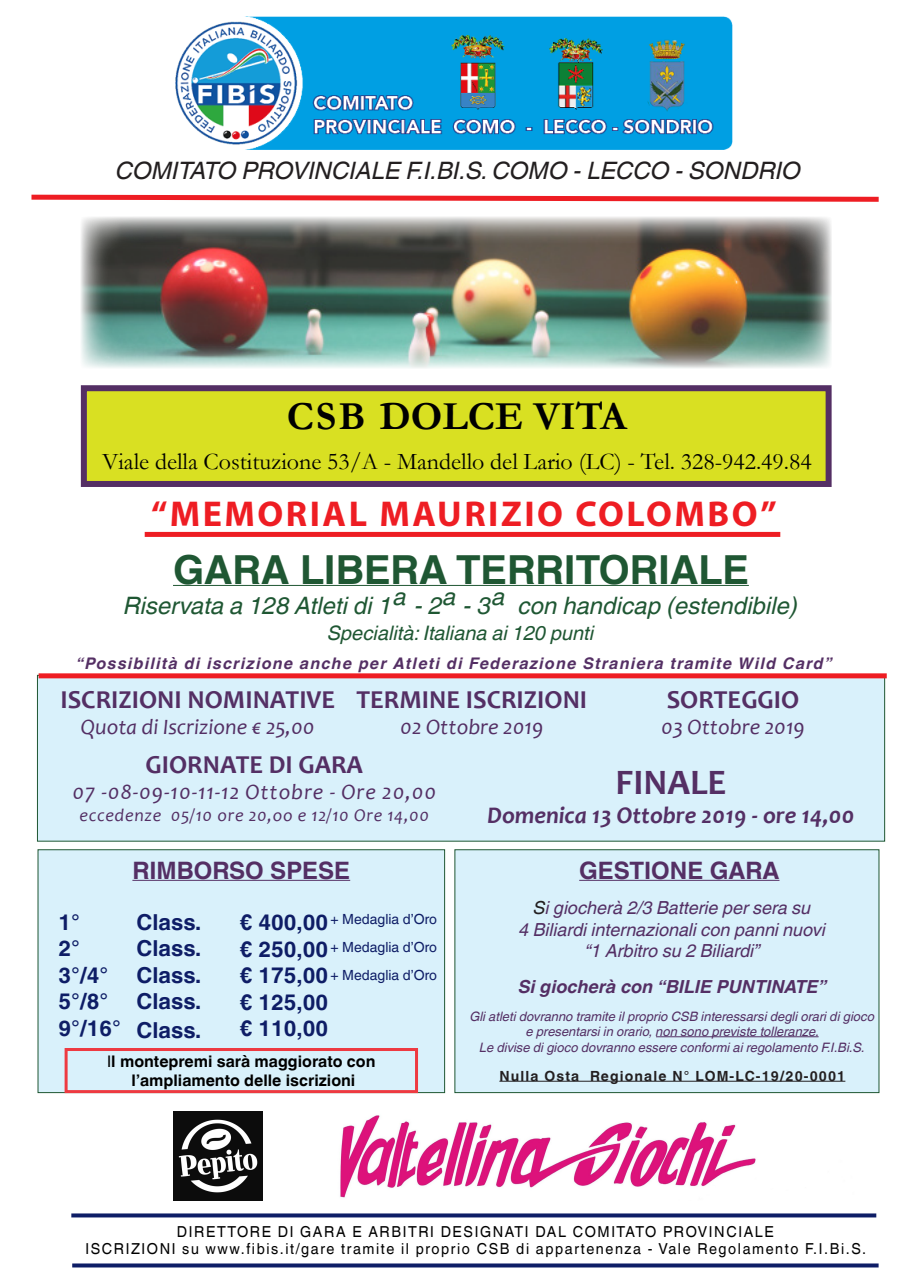
<style>
.page{position:relative;width:908px;height:1276px;background:#fff}
.page>*{position:absolute;margin:0;border:0;box-sizing:border-box;transform-origin:0 0}
.t1{font:700 40px "Helvetica World";color:#1f5733}
.t2{font:700 40px "Garamond";color:#000}
.t3{font:700 36px "Myriad Pro";letter-spacing:.07em;color:#ee1d23}
.t4{font:700 36px "Candara";color:#542f64}
.t5{font:700 26px "Candara";color:#542f64}
.t6{font:24px "Garamond";color:#000}
.t7{font:italic 24px "Helvetica World";color:#1f5733}
.t8{font:italic 24px "Helvetica World";color:#231f20}
.t9{font:italic 700 24px "Candara";color:#542f64}
.t10{font:700 24px "Helvetica World";color:#542f64}
.t11{font:700 22px/26.4px "Helvetica World";color:#0e1d66;text-align:justify}
.t12{font:italic 22px "Candara";color:#542f64}
.t13{font:italic 22px "Candara";letter-spacing:.04em;color:#542f64}
.t14{font:italic 20px "Helvetica World";color:#1f5733}
.t15{font:italic 18px/21.6px "Helvetica World";color:#542f64;text-align:center}
.t16{font:italic 18px "Candara";letter-spacing:.04em;color:#542f64}
.t17{font:italic 700 18px "Helvetica World";color:#542f64}
.t18{font:italic 700 16px "Helvetica World";letter-spacing:.08em;color:#542f64}
.t19{font:700 16px/19.2px "Helvetica World";color:#000;text-align:center}
.t20{font:15.1px/17.3px "Helvetica World";letter-spacing:.11em;color:#000;text-align:center;scale:.95 1}
.t21{font:14px/28px "Helvetica World";color:#0e1d66;text-align:justify}
.t22{font:700 14px "Helvetica World";letter-spacing:.08em;color:#231f20}
.t23{font:italic 13px/15.6px "Helvetica World";color:#542f64;text-align:center}
.s1{font-weight:400}
.s2{color:#231f20}
</style>
<div class="page">
<div style="left:454px;top:849px;width:425px;height:244px;background:#d9f1fb;border:1px solid #1f5733"></div>
<div style="left:37px;top:849px;width:408px;height:244px;background:#d9f1fb;border:1px solid #1f5733"></div>
<div style="left:37px;top:675px;width:847px;height:166px;background:#d9f1fb"></div>
<div style="left:39px;top:673px;width:847px;height:5px;background:#ee1d23"></div>
<hr style="left:173px;top:585px;width:575px;height:1px;background:#1f5733">
<div style="left:81px;top:385px;width:750px;height:102px;background:#d9e022;border:6px solid #542f64"></div>
<svg style="left:71px;top:1213px;width:804px;height:4px;fill:#0e1d66"></svg>
<svg style="left:72px;top:1263px;width:806px;height:4px;fill:#0e1d66"></svg>
<hr style="left:132px;top:880px;width:218px;height:1px;background:#542f64">
<hr style="left:655px;top:1036px;width:163px;height:1px;background:#542f64">
<hr style="left:499px;top:1081px;width:346px;height:1px;background:#231f20">
<svg style="left:31px;top:194px;width:848px;height:8px"></svg>
<img style="left:81px;top:217px;width:750px;height:151px">
<hr style="left:579px;top:880px;width:200px;height:1px;background:#542f64">
<div style="left:145px;top:532px;width:635px;height:5px;background:#ee1d23"></div>
<img style="left:175px;top:17px;width:557px;height:132px">
<img style="left:173px;top:1111px;width:89px;height:89px">
<img style="left:340px;top:1115px;width:416px;height:83px">
<div style="left:65px;top:1048px;width:353px;height:45px;border:3px solid #ee3a41"></div>
<h3 class="t8" style="left:116px;top:157px;width:686px">COMITATO PROVINCIALE F.I.BI.S. COMO - LECCO - SONDRIO</h3>
<h1 class="t2" style="left:287px;top:389px;width:341px">CSB DOLCE VITA</h1>
<h3 class="t6" style="left:102px;top:445px;width:710px">Viale della Costituzione 53/A - Mandello del Lario (LC) - Tel. 328-942.49.84</h3>
<h2 class="t3" style="left:151px;top:490px;width:627px">“MEMORIAL MAURIZIO COLOMBO”</h2>
<h1 class="t1" style="left:173px;top:547px;width:577px">GARA LIBERA TERRITORIALE</h1>
<h3 class="t7" style="left:124px;top:591px;width:675px">Riservata a 128 Atleti di 1a - 2a - 3a con handicap (estendibile)</h3>
<h3 class="t14" style="left:327px;top:621px;width:268px">Specialità: Italiana ai 120 punti</h3>
<p class="t18" style="left:76px;top:653px;width:757px">“Possibilità di iscrizione anche per Atleti di Federazione Straniera tramite Wild Card”</p>
<h3 class="t5" style="left:60px;top:683px;width:276px">ISCRIZIONI NOMINATIVE</h3>
<h3 class="t12" style="left:81px;top:713px;width:235px">Quota di Iscrizione € 25,00</h3>
<h3 class="t5" style="left:356px;top:683px;width:232px">TERMINE ISCRIZIONI</h3>
<h3 class="t12" style="left:400px;top:713px;width:145px">02 Ottobre 2019</h3>
<h3 class="t5" style="left:666px;top:683px;width:134px">SORTEGGIO</h3>
<h3 class="t12" style="left:660px;top:713px;width:145px">03 Ottobre 2019</h3>
<h3 class="t5" style="left:145px;top:748px;width:219px">GIORNATE DI GARA</h3>
<h3 class="t13" style="left:72px;top:778px;width:365px">07 -08-09-10-11-12 Ottobre - Ore 20,00</h3>
<h3 class="t16" style="left:79px;top:803px;width:351px">eccedenze 05/10 ore 20,oo e 12/10 Ore 14,00</h3>
<h3 class="t10" style="left:132px;top:857px;width:219px">RIMBORSO SPESE</h3>
<h3 class="t11" style="left:58px;top:909px;width:64px;text-align:left">1°<br>2°<br>3°/4°<br>5°/8°<br>9°/16°</h3>
<h3 class="t11" style="left:136px;top:909px;width:66px">Class.<br>Class.<br>Class.<br>Class.</h3>
<h3 class="t11" style="left:136px;top:1017px;width:66px">Class.</h3>
<h3 class="t11" style="left:240px;top:909px;width:90px">€ 400,00 € 250,00 € 175,00 € 125,00 € 110,00</h3>
<p class="t21" style="left:330px;top:905px;width:108px">+ Medaglia d’Oro + Medaglia d’Oro + Medaglia d’Oro</p>
<p class="t19" style="left:107px;top:1051px;width:269px"><span class="s1">I</span>l montepremi sarà maggiorato con l’ampliamento delle iscrizioni</p>
<h2 class="t4" style="left:615px;top:760px;width:112px">FINALE</h2>
<h3 class="t9" style="left:487px;top:800px;width:369px">Domenica 13 Ottobre 2019 - ore 14,00</h3>
<h3 class="t10" style="left:579px;top:857px;width:202px">GESTIONE GARA</h3>
<h3 class="t15" style="left:519px;top:897px;width:308px"><span class="s2">S</span>i giocherà 2/3 Batterie per sera su<br>4 Biliardi internazionali con panni nuovi “1 Arbitro su 2 Biliardi”</h3>
<h3 class="t17" style="left:518px;top:976px;width:310px">Si giocherà con “BILIE PUNTINATE”</h3>
<p class="t23" style="left:470px;top:1008px;width:406px">Gli atleti dovranno tramite il proprio CSB interessarsi degli orari di gioco e presentarsi in orario, non sono previste tolleranze.<br>Le divise di gioco dovranno essere conformi ai regolamento F.I.Bi.S.</p>
<p class="t22" style="left:499px;top:1067px;width:347px">Nulla Osta Regionale N° LOM-LC-19/20-0001</p>
<p class="t20" style="left:85px;top:1223px;width:823px">DIRETTORE DI GARA E ARBITRI DESIGNATI DAL COMITATO PROVINCIALE<br>ISCRIZIONI su www.fibis.it/gare tramite il proprio CSB di appartenenza - Vale Regolamento F.I.Bi.S.</p>
</div>
